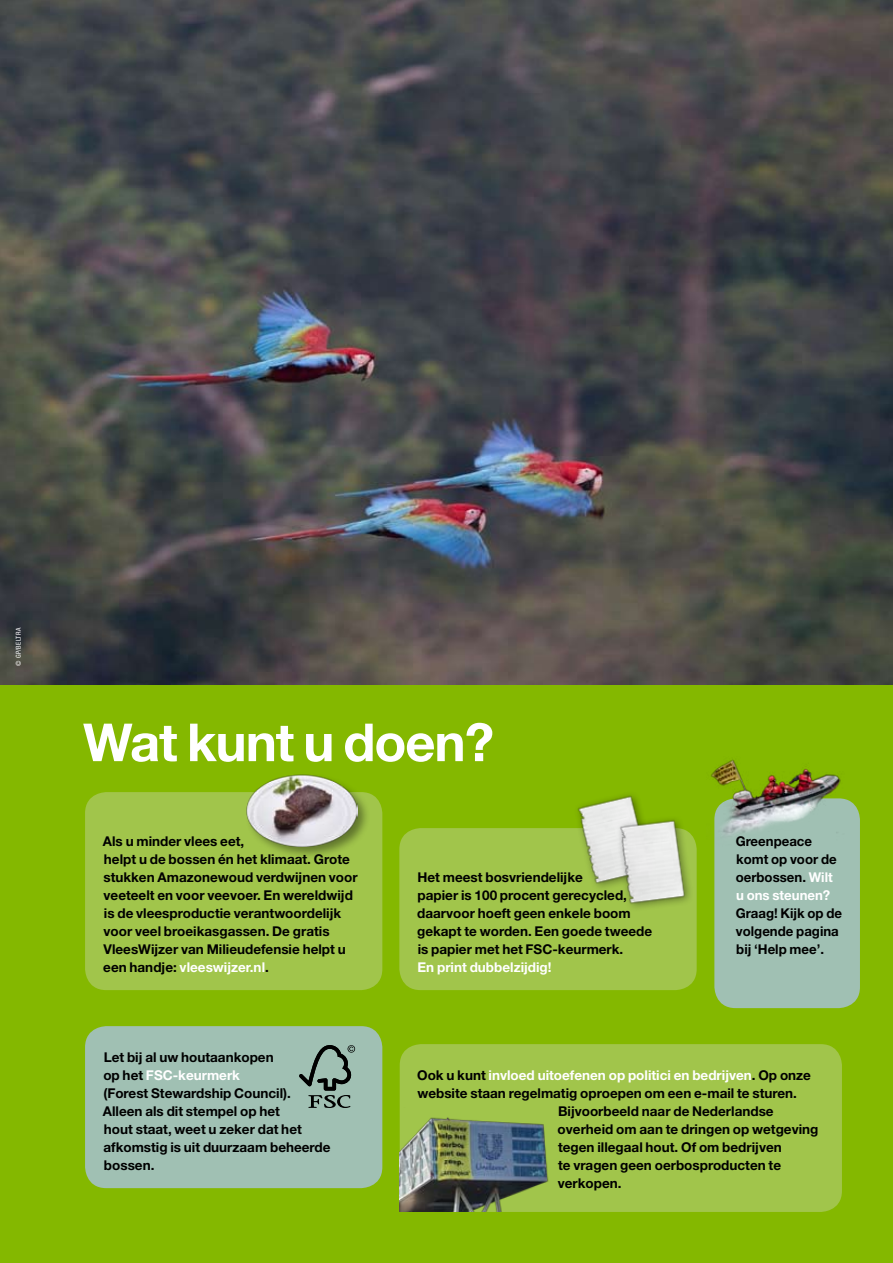
<style>
.page{position:relative;width:893px;height:1263px;background:#fff}
.page>*{position:absolute;margin:0;border:0;box-sizing:border-box;transform-origin:0 0}
.t1{font:700 52.5px "Helvetica Neue";letter-spacing:-.02em;color:#fff}
.t2{font:700 13.5px/18px "Helvetica Neue";color:#000}
.t3{font:700 13.5px "Helvetica Neue";color:#fff}
.t4{font:condensed 6.75px "Helvetica Neue";letter-spacing:.05em;color:#fff}
.s1{color:#fff}
.s2{color:#000}
</style>
<div class="page">
<div style="left:0;top:684px;width:893px;height:579px;background:#84b800"></div>
<img style="left:0;top:0;width:893px;height:684px">
<div style="left:714px;top:798px;width:146px;height:210px;background:#a0c0b3;border-radius:21px"></div>
<div style="left:85px;top:792px;width:297px;height:198px;background:#a1c54b;border-radius:21px"></div>
<div style="left:85px;top:1026px;width:297px;height:162px;background:#a0c0b3;border-radius:21px"></div>
<div style="left:399px;top:828px;width:298px;height:162px;background:#a1c54b;border-radius:21px"></div>
<div style="left:400px;top:1044px;width:442px;height:168px;background:#a1c54b;border-radius:21px"></div>
<svg style="left:299px;top:1045px;width:56px;height:63px"></svg>
<div style="left:245px;top:773px;width:132px;height:95px;background:#000;opacity:.4"></div>
<img style="left:247px;top:773px;width:110px;height:73px">
<div style="left:572px;top:789px;width:119px;height:130px;background:#000;opacity:.4"></div>
<img style="left:574px;top:790px;width:81px;height:104px">
<div style="left:615px;top:814px;width:110px;height:123px;background:#000;opacity:.4"></div>
<img style="left:617px;top:814px;width:71px;height:92px">
<img style="left:400px;top:1117px;width:149px;height:95px">
<img style="left:706px;top:759px;width:154px;height:87px">
<p class="t4" style="left:15px;top:666px;width:40px;rotate:-90deg">© GP/Beltra</p>
<h1 class="t1" style="left:83px;top:710px;width:412px">Wat kunt u doen?</h1>
<p class="t2" style="left:103px;top:832px;width:256px">Als u minder vlees eet,<br>helpt u de bossen én het klimaat. Grote stukken Amazonewoud verdwijnen voor veeteelt en voor veevoer. En wereldwijd is de vleesproductie verantwoordelijk voor veel broeikasgassen. De gratis VleesWijzer van Milieudefensie helpt u een handje: <span class="s1">vleeswijzer.nl</span>.</p>
<p class="t2" style="left:417px;top:868px;width:237px">Het meest bosvriendelijke<br>papier is 100 procent gerecycled, daarvoor hoeft geen enkele boom gekapt te worden. Een goede tweede is papier met het FSC-keurmerk.</p>
<p class="t3" style="left:418px;top:959px;width:136px">En print dubbelzijdig!</p>
<p class="t2" style="left:736px;top:832px;width:103px">Greenpeace komt op voor de oerbossen. <span class="s1">Wilt u ons steunen?</span></p>
<p class="t2" style="left:736px;top:904px;width:108px">Graag! Kijk op de volgende pagina bij ‘Help mee’.</p>
<p class="t2" style="left:103px;top:1048px;width:229px">Let bij al uw houtaankopen<br>op het <span class="s1">FSC-keurmerk<br></span>(Forest Stewardship Council).<br>Alleen als dit stempel op het<br>hout staat, weet u zeker dat het afkomstig is uit duurzaam beheerde bossen.</p>
<p class="t3" style="left:417px;top:1067px;width:395px"><span class="s2">Ook u kunt</span> invloed uitoefenen op politici en bedrijven<span class="s2">. Op onze</span></p>
<p class="t2" style="left:417px;top:1084px;width:381px">website staan regelmatig oproepen om een e-mail te sturen.</p>
<p class="t2" style="left:558px;top:1102px;width:217px">Bijvoorbeeld naar de Nederlandse</p>
<p class="t2" style="left:558px;top:1120px;width:262px">overheid om aan te dringen op wetgeving</p>
<p class="t2" style="left:558px;top:1138px;width:225px">tegen illegaal hout. Of om bedrijven</p>
<p class="t2" style="left:558px;top:1156px;width:225px">te vragen geen oerbosproducten te</p>
<p class="t2" style="left:558px;top:1174px;width:65px">verkopen.</p>
</div>
